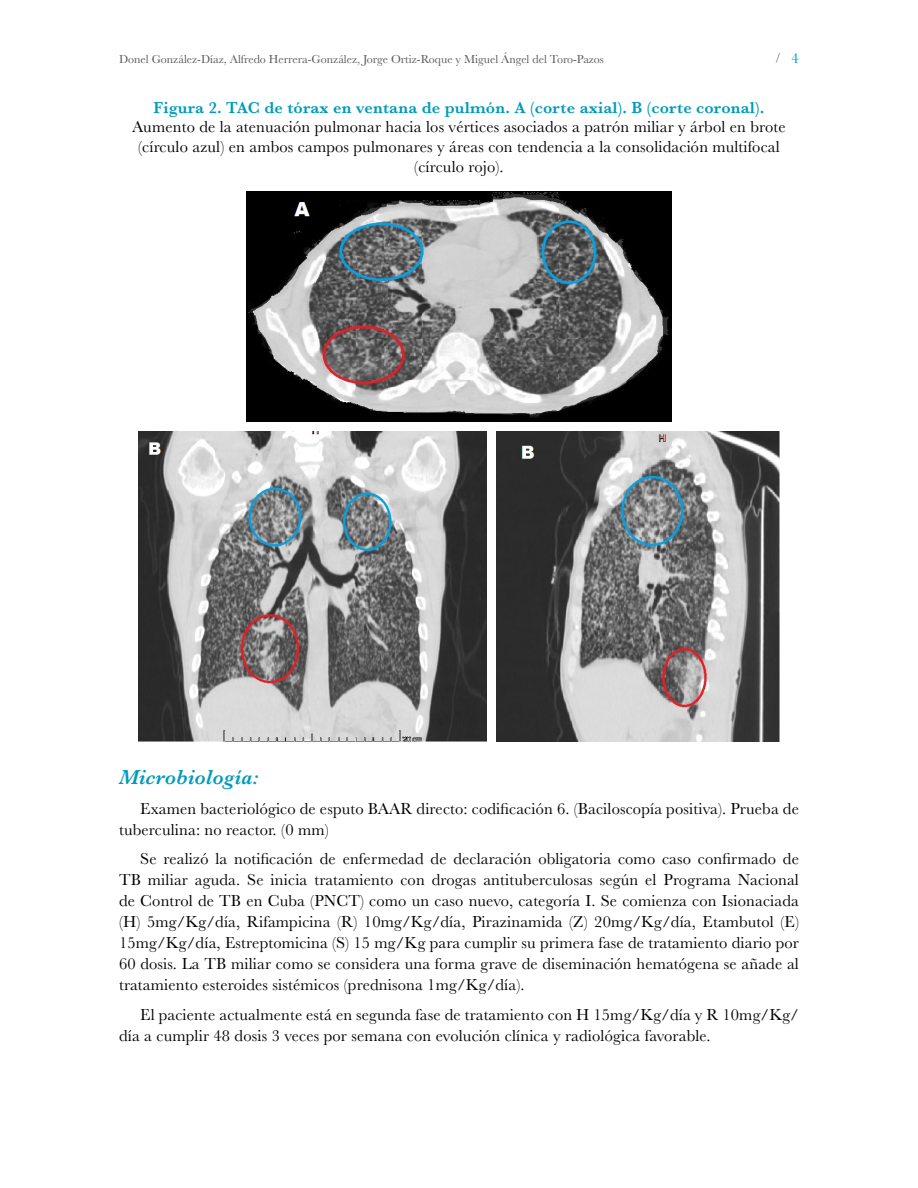
<style>
.page{position:relative;width:918px;height:1188px;background:#fff}
.page>*{position:absolute;margin:0;border:0;box-sizing:border-box;transform-origin:0 0}
.Titulo_2{font:italic 600 21px "Baskerville";letter-spacing:.01em;color:#009cb9}
.Texto_general{font:16.5px/21px "Baskerville";letter-spacing:.01em;color:#000}
.Titulo_tabla{font:16.5px/19.8px "Baskerville";letter-spacing:.01em;color:#000;text-align:center}
.Titulo_tabla_color{font:600 16.5px "Baskerville";letter-spacing:.01em;color:#009cb9}
.t1{font:15px "Baskerville";color:#009cb9}
.t2{font:12px "Baskerville";color:#575756}
</style>
<div class="page">
<svg style="left:776px;top:53px;width:4px;height:10px"></svg>
<img style="left:247px;top:192px;width:424px;height:229px">
<img style="left:138px;top:432px;width:349px;height:310px">
<img style="left:496px;top:432px;width:284px;height:310px">
<p class="t2" style="left:119px;top:52px;width:486px">Donel González-Díaz, Alfredo Herrera-González, Jorge Ortiz-Roque y Miguel Ángel del Toro-Pazos</p>
<p class="t1" style="left:791px;top:49px;width:9px">4</p>
<p class="Titulo_tabla_color" style="left:154px;top:96px;width:612px">Figura 2. TAC de tórax en ventana de pulmón. A (corte axial). B (corte coronal).</p>
<p class="Titulo_tabla" style="left:132px;top:117px;width:655px">Aumento de la atenuación pulmonar hacia los vértices asociados a patrón miliar y árbol en brote (círculo azul) en ambos campos pulmonares y áreas con tendencia a la consolidación multifocal (círculo rojo).</p>
<p class="Titulo_2" style="left:119px;top:763px;width:141px">Microbiología:</p>
<p class="Texto_general" style="left:119px;top:798px;width:681px;text-indent:21px">Examen bacteriológico de esputo BAAR directo: codificación 6. (Baciloscopía positiva). Prueba de tuberculina: no reactor. (0 mm)</p>
<p class="Texto_general" style="left:119px;top:849px;width:681px;text-align:justify;text-indent:21px">Se realizó la notificación de enfermedad de declaración obligatoria como caso confirmado de TB miliar aguda. Se inicia tratamiento con drogas antituberculosas según el Programa Nacional de Control de TB en Cuba (PNCT) como un caso nuevo, categoría I. Se comienza con Isionaciada (H) 5mg/Kg/día, Rifampicina (R) 10mg/Kg/día, Pirazinamida (Z) 20mg/Kg/día, Etambutol (E)<br>15mg/Kg/día, Estreptomicina (S) 15 mg/Kg para cumplir su primera fase de tratamiento diario por 60 dosis. La TB miliar como se considera una forma grave de diseminación hematógena se añade al tratamiento esteroides sistémicos (prednisona 1mg/Kg/día).</p>
<p class="Texto_general" style="left:119px;top:1004px;width:681px;text-indent:21px">El paciente actualmente está en segunda fase de tratamiento con H 15mg/Kg/día y R 10mg/Kg/ día a cumplir 48 dosis 3 veces por semana con evolución clínica y radiológica favorable.</p>
</div>
